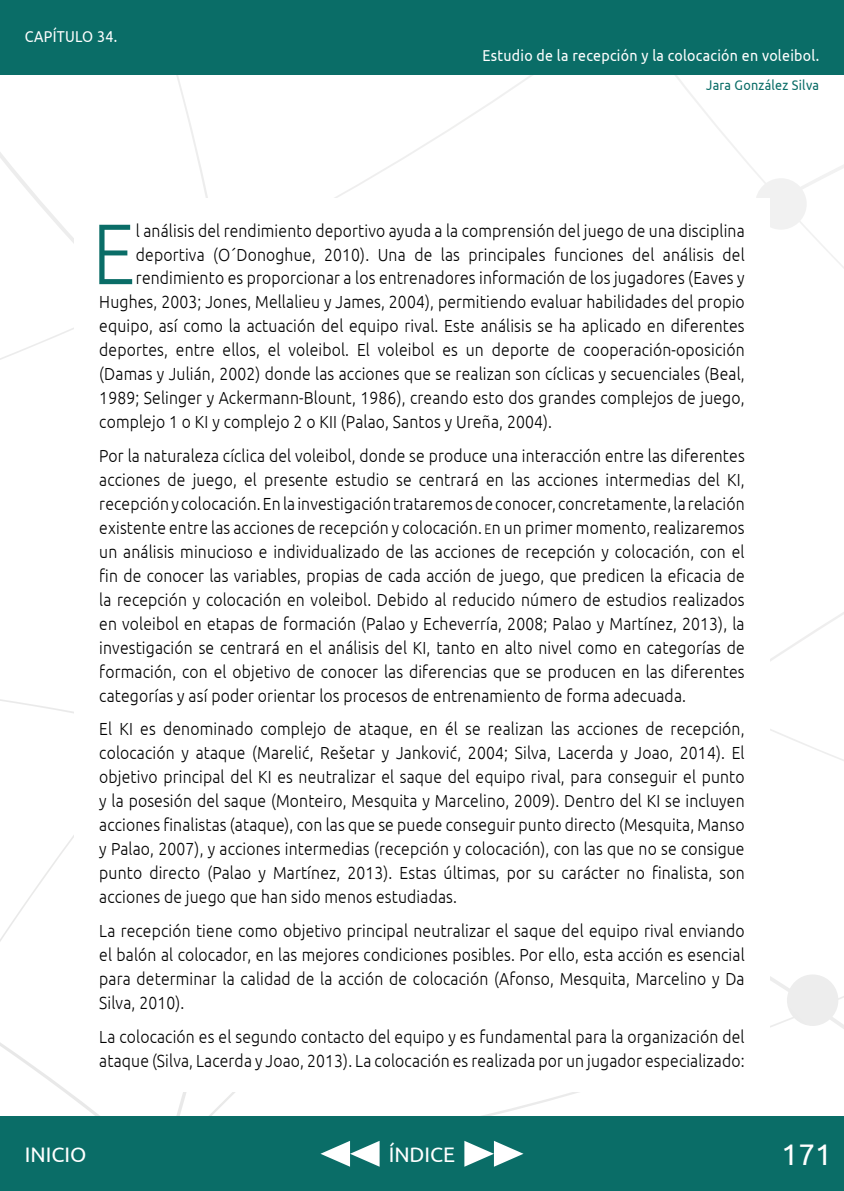
<style>
.page{position:relative;width:844px;height:1191px;background:#fff}
.page>*{position:absolute;margin:0;border:0;box-sizing:border-box;transform-origin:0 0}
.t1{font:300 85.75px "Ubuntu";color:#0a6d67;scale:.9 1}
.t2{font:29.75px "Ubuntu";color:#fff}
.t3{font:21px "Ubuntu";color:#fff}
.t4{font:300 17.5px/24px "Ubuntu";letter-spacing:.01em;color:#000;text-align:justify;scale:.9 1}
.t5{font:15.75px "Ubuntu";letter-spacing:.02em;color:#fff;scale:.9 1}
.t6{font:14px "Ubuntu";letter-spacing:.02em;color:#0a6d67;scale:.9 1}
.s1{font-size:14px}
</style>
<div class="page">
<svg style="left:214px;top:74px;width:629px;height:176px"></svg>
<div style="left:0;top:1116px;width:843px;height:75px;background:#0a6d67"></div>
<div style="left:74px;top:198px;width:695px;height:893px;background:#fff"></div>
<svg style="left:464px;top:1141px;width:59px;height:25px"></svg>
<svg style="left:320px;top:1141px;width:59px;height:25px"></svg>
<div style="left:0;top:0;width:843px;height:74px;background:#0a6d67"></div>
<p class="t5" style="left:25px;top:27px;width:102px">Capítulo 34.</p>
<p class="t5" style="left:482px;top:46px;width:374px">Estudio de la recepción y la colocación en voleibol.</p>
<p class="t6" style="left:706px;top:77px;width:127px">Jara González Silva</p>
<h1 class="t1" style="left:92px;top:202px;width:49px">E</h1>
<p class="t4" style="left:136px;top:218px;width:677px">l análisis del rendimiento deportivo ayuda a la comprensión del juego de una disciplina</p>
<p class="t4" style="left:136px;top:242px;width:677px">deportiva (O´Donoghue, 2010). Una de las principales funciones del análisis del</p>
<p class="t4" style="left:136px;top:265px;width:677px">rendimiento es proporcionar a los entrenadores información de los jugadores (Eaves y</p>
<p class="t4" style="left:99px;top:289px;width:718px">Hughes, 2003; Jones, Mellalieu y James, 2004), permitiendo evaluar habilidades del propio</p>
<p class="t4" style="left:99px;top:313px;width:718px">equipo, así como la actuación del equipo rival. Este análisis se ha aplicado en diferentes</p>
<p class="t4" style="left:99px;top:337px;width:718px">deportes, entre ellos, el voleibol. El voleibol es un deporte de cooperación-oposición</p>
<p class="t4" style="left:99px;top:361px;width:718px">(Damas y Julián, 2002) donde las acciones que se realizan son cíclicas y secuenciales (Beal,</p>
<p class="t4" style="left:99px;top:385px;width:718px">1989; Selinger y Ackermann-Blount, 1986), creando esto dos grandes complejos de juego,</p>
<p class="t4" style="left:99px;top:409px;width:504px">complejo 1 o KI y complejo 2 o KII (Palao, Santos y Ureña, 2004).</p>
<p class="t4" style="left:99px;top:443px;width:718px">Por la naturaleza cíclica del voleibol, donde se produce una interacción entre las diferentes acciones de juego, el presente estudio se centrará en las acciones intermedias del KI, recepción y colocación. En la investigación trataremos de conocer, concretamente, la relación existente entre las acciones de recepción y colocación. <span class="s1">E</span>n un primer momento, realizaremos un análisis minucioso e individualizado de las acciones de recepción y colocación, con el fin de conocer las variables, propias de cada acción de juego, que predicen la eficacia de la recepción y colocación en voleibol. Debido al reducido número de estudios realizados en voleibol en etapas de formación (Palao y Echeverría, 2008; Palao y Martínez, 2013), la investigación se centrará en el análisis del KI, tanto en alto nivel como en categorías de formación, con el objetivo de conocer las diferencias que se producen en las diferentes categorías y así poder orientar los procesos de entrenamiento de forma adecuada.</p>
<p class="t4" style="left:99px;top:717px;width:718px">El KI es denominado complejo de ataque, en él se realizan las acciones de recepción, colocación y ataque (Marelić, Rešetar y Janković, 2004; Silva, Lacerda y Joao, 2014). El objetivo principal del KI es neutralizar el saque del equipo rival, para conseguir el punto y la posesión del saque (Monteiro, Mesquita y Marcelino, 2009). Dentro del KI se incluyen acciones finalistas (ataque), con las que se puede conseguir punto directo (Mesquita, Manso y Palao, 2007), y acciones intermedias (recepción y colocación), con las que no se consigue punto directo (Palao y Martínez, 2013). Estas últimas, por su carácter no finalista, son acciones de juego que han sido menos estudiadas.</p>
<p class="t4" style="left:99px;top:918px;width:718px">La recepción tiene como objetivo principal neutralizar el saque del equipo rival enviando el balón al colocador, en las mejores condiciones posibles. Por ello, esta acción es esencial para determinar la calidad de la acción de colocación (Afonso, Mesquita, Marcelino y Da Silva, 2010).</p>
<p class="t4" style="left:99px;top:1024px;width:718px">La colocación es el segundo contacto del equipo y es fundamental para la organización del ataque (Silva, Lacerda y Joao, 2013). La colocación es realizada por un jugador especializado:</p>
<p class="t3" style="left:25px;top:1141px;width:63px">Inicio</p>
<p class="t3" style="left:388px;top:1141px;width:68px">índice</p>
<h2 class="t2" style="left:781px;top:1136px;width:52px">171</h2>
</div>
